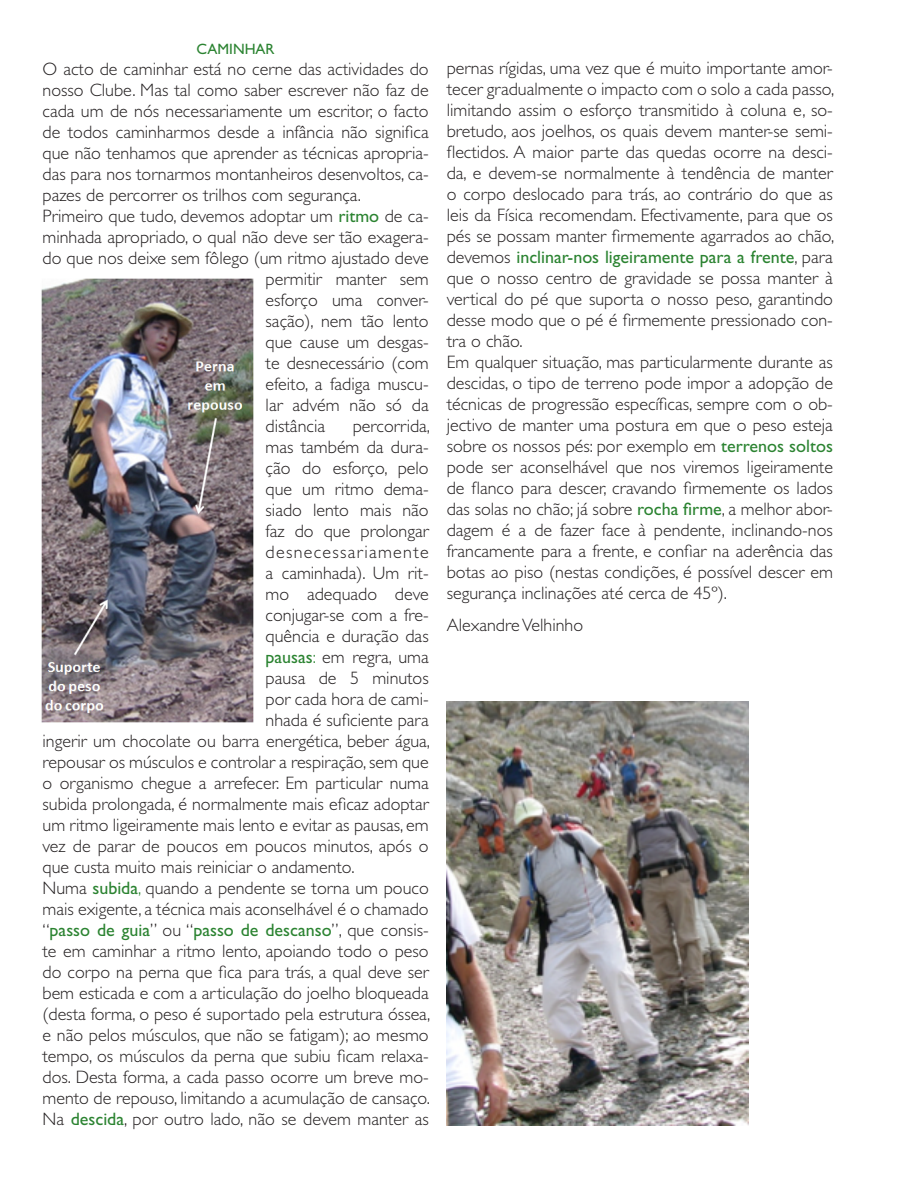
<style>
.page{position:relative;width:918px;height:1188px;background:#fff}
.page>*{position:absolute;margin:0;border:0;box-sizing:border-box;transform-origin:0 0}
.t1{font:300 18px/21px "Gill Sans";color:#231f20;text-align:justify}
.t2{font:300 18px "Gill Sans";letter-spacing:.07em;color:#231f20}
.t3{font:15px "Gill Sans";color:#2b8331}
.s1{font-weight:400;color:#2b8331}
.s2{color:#2b8331}
</style>
<div class="page">
<img style="left:41px;top:278px;width:213px;height:445px">
<img style="left:447px;top:701px;width:301px;height:425px">
<p class="t3" style="left:197px;top:40px;width:80px">CAMINHAR</p>
<p class="t1" style="left:43px;top:58px;width:388px">O acto de caminhar está no cerne das actividades do nosso Clube. Mas tal como saber escrever não faz de cada um de nós necessariamente um escritor, o facto de todos caminharmos desde a infância não significa que não tenhamos que aprender as técnicas apropria&shy;das para nos tornarmos montanheiros desenvoltos, ca&shy;pazes de percorrer os trilhos com segurança.</p>
<p class="t1" style="left:43px;top:205px;width:388px">Primeiro que tudo, devemos adoptar um <span class="s1">ritmo</span> de ca-</p>
<p class="t1" style="left:43px;top:226px;width:388px">minhada apropriado, o qual não deve ser tão exagera-</p>
<p class="t1" style="left:43px;top:247px;width:388px">do que nos deixe sem fôlego (um ritmo ajustado deve</p>
<p class="t1" style="left:266px;top:268px;width:165px">permitir manter sem</p>
<p class="t1" style="left:266px;top:289px;width:165px">esforço uma conver-</p>
<p class="t1" style="left:266px;top:310px;width:165px">sação), nem tão lento</p>
<p class="t1" style="left:266px;top:331px;width:165px">que cause um desgas-</p>
<p class="t1" style="left:266px;top:352px;width:165px">te desnecessário (com</p>
<p class="t1" style="left:266px;top:373px;width:165px">efeito, a fadiga muscu-</p>
<p class="t1" style="left:266px;top:394px;width:165px">lar advém não só da</p>
<p class="t1" style="left:266px;top:415px;width:61px">distância</p>
<p class="t1" style="left:353px;top:415px;width:79px">percorrida,</p>
<p class="t1" style="left:266px;top:436px;width:165px">mas também da dura-</p>
<p class="t1" style="left:266px;top:457px;width:165px">ção do esforço, pelo</p>
<p class="t1" style="left:266px;top:478px;width:165px">que um ritmo dema-</p>
<p class="t1" style="left:266px;top:499px;width:165px">siado lento mais não</p>
<p class="t1" style="left:266px;top:520px;width:165px">faz do que prolongar</p>
<p class="t2" style="left:266px;top:542px;width:165px">desnecessariamente</p>
<p class="t1" style="left:266px;top:562px;width:165px">a caminhada). Um rit-</p>
<p class="t1" style="left:266px;top:583px;width:165px">mo adequado deve</p>
<p class="t1" style="left:266px;top:604px;width:165px">conjugar-se com a fre-</p>
<p class="t1" style="left:266px;top:625px;width:165px">quência e duração das</p>
<p class="t1" style="left:266px;top:646px;width:165px"><span class="s1">pausas</span><span class="s2">:</span> em regra, uma</p>
<p class="t1" style="left:266px;top:667px;width:165px">pausa de 5 minutos</p>
<p class="t1" style="left:266px;top:688px;width:165px">por cada hora de cami-</p>
<p class="t1" style="left:266px;top:709px;width:165px">nhada é suficiente para</p>
<p class="t1" style="left:43px;top:730px;width:389px">ingerir um chocolate ou barra energética, beber água,</p>
<p class="t1" style="left:43px;top:751px;width:388px">repousar os músculos e controlar a respiração, sem que</p>
<p class="t1" style="left:43px;top:772px;width:388px">o organismo chegue a arrefecer. Em particular numa</p>
<p class="t1" style="left:43px;top:793px;width:388px">subida prolongada, é normalmente mais eficaz adoptar</p>
<p class="t1" style="left:43px;top:814px;width:388px">um ritmo ligeiramente mais lento e evitar as pausas, em</p>
<p class="t1" style="left:43px;top:835px;width:388px">vez de parar de poucos em poucos minutos, após o</p>
<p class="t1" style="left:43px;top:856px;width:314px">que custa muito mais reiniciar o andamento.</p>
<p class="t1" style="left:43px;top:877px;width:389px">Numa <span class="s1">subida</span><span class="s2">,</span> quando a pendente se torna um pouco mais exigente, a técnica mais aconselhável é o chamado “<span class="s1">passo de guia</span>” ou “<span class="s1">passo de descanso</span>”, que consis&shy;te em caminhar a ritmo lento, apoiando todo o peso do corpo na perna que fica para trás, a qual deve ser bem esticada e com a articulação do joelho bloqueada (desta forma, o peso é suportado pela estrutura óssea, e não pelos músculos, que não se fatigam); ao mesmo tempo, os músculos da perna que subiu ficam relaxa&shy;dos. Desta forma, a cada passo ocorre um breve mo&shy;mento de repouso, limitando a acumulação de cansaço.</p>
<p class="t1" style="left:43px;top:1108px;width:388px">Na <span class="s1">descida</span>, por outro lado, não se devem manter as</p>
<p class="t1" style="left:447px;top:58px;width:389px">pernas rígidas, uma vez que é muito importante amor&shy;tecer gradualmente o impacto com o solo a cada passo, limitando assim o esforço transmitido à coluna e, so&shy;bretudo, aos joelhos, os quais devem manter-se semi&shy;flectidos. A maior parte das quedas ocorre na desci&shy;da, e devem-se normalmente à tendência de manter o corpo deslocado para trás, ao contrário do que as leis da Física recomendam. Efectivamente, para que os pés se possam manter firmemente agarrados ao chão, devemos <span class="s1">inclinar-nos ligeiramente para a frente</span>, para que o nosso centro de gravidade se possa manter à vertical do pé que suporta o nosso peso, garantindo desse modo que o pé é firmemente pressionado con&shy;tra o chão.</p>
<p class="t1" style="left:447px;top:352px;width:388px">Em qualquer situação, mas particularmente durante as descidas, o tipo de terreno pode impor a adopção de técnicas de progressão específicas, sempre com o ob&shy;jectivo de manter uma postura em que o peso esteja sobre os nossos pés: por exemplo em <span class="s1">terrenos soltos </span>pode ser aconselhável que nos viremos ligeiramente de flanco para descer, cravando firmemente os lados das solas no chão; já sobre <span class="s1">rocha firme</span>, a melhor abor&shy;dagem é a de fazer face à pendente, inclinando-nos francamente para a frente, e confiar na aderência das botas ao piso (nestas condições, é possível descer em segurança inclinações até cerca de 45º).</p>
<p class="t1" style="left:447px;top:614px;width:138px">Alexandre Velhinho</p>
</div>
